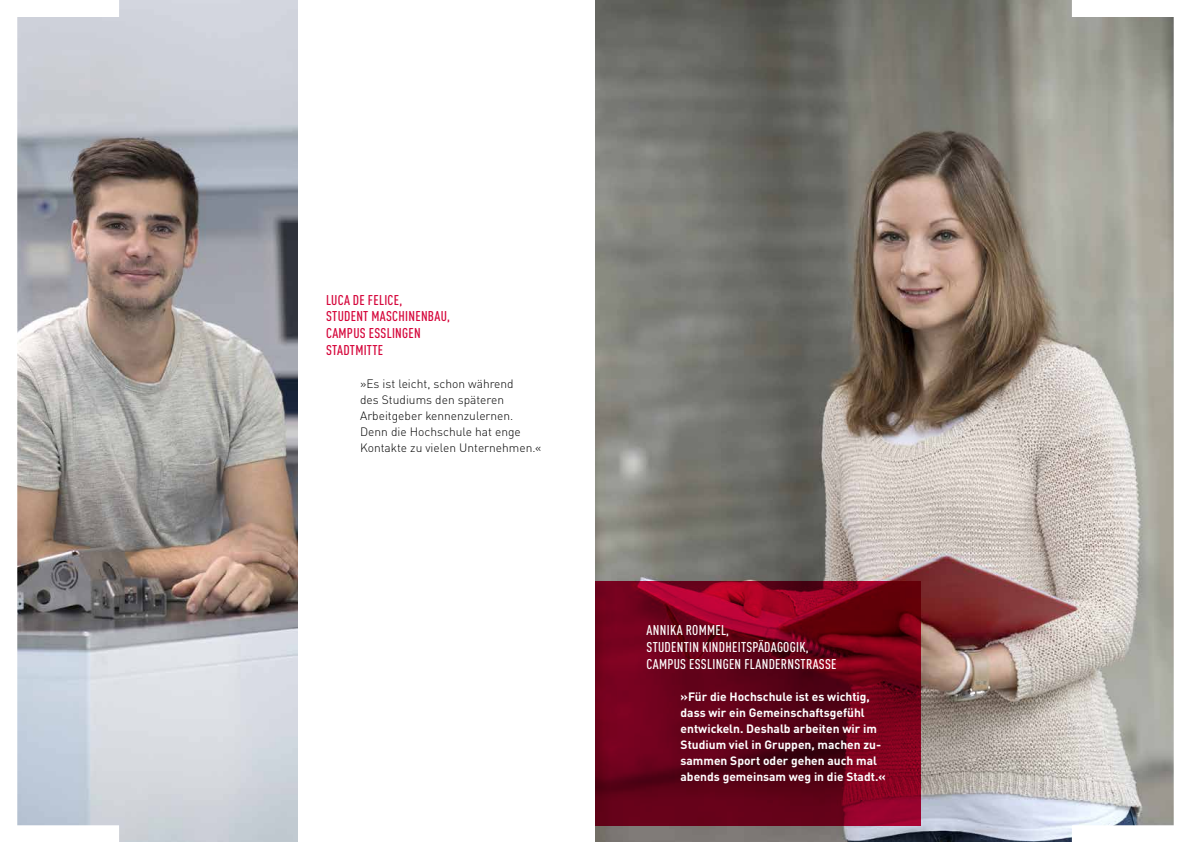
<style>
.page{position:relative;width:1191px;height:842px;background:#fff}
.page>*{position:absolute;margin:0;border:0;box-sizing:border-box;transform-origin:0 0}
.t1{font:500 condensed 14px/16.8px "DIN Pro";letter-spacing:.02em;color:#fff}
.t2{font:500 condensed 14px/16.8px "DIN Pro";letter-spacing:.02em;color:#d5053a}
.t3{font:700 12px/16px "DIN Pro";color:#fff}
.t4{font:300 12px/16px "DIN Pro";color:#000}
</style>
<div class="page">
<img style="left:595px;top:0;width:476px;height:842px">
<img style="left:119px;top:0;width:179px;height:842px">
<svg style="left:595px;top:582px;width:325px;height:244px;background:#6d011a"></svg>
<svg style="left:17px;top:17px;width:102px;height:809px;background:#adabae"></svg>
<svg style="left:1071px;top:0;width:103px;height:842px;background:#b8b7af"></svg>
<p class="t2" style="left:326px;top:290px;width:125px">LUCA DE FELICE,<br>STUDENT MASCHINENBAU,<br>CAMPUS ESSLINGEN<br>STADTMITTE</p>
<p class="t4" style="left:360px;top:375px;width:183px">»Es ist leicht, schon während<br>des Studiums den späteren<br>Arbeitgeber kennenzulernen.<br>Denn die Hochschule hat enge<br>Kontakte zu vielen Unternehmen.«</p>
<p class="t1" style="left:646px;top:621px;width:191px">ANNIKA ROMMEL,<br>STUDENTIN KINDHEITSPÄDAGOGIK,<br>CAMPUS ESSLINGEN FLANDERNSTRASSE</p>
<p class="t3" style="left:680px;top:688px;width:207px">»Für die Hochschule ist es wichtig, dass wir ein Gemeinschaftsgefühl entwickeln. Deshalb arbeiten wir im Studium viel in Gruppen, machen zu&shy;sammen Sport oder gehen auch mal abends gemeinsam weg in die Stadt.«</p>
</div>
